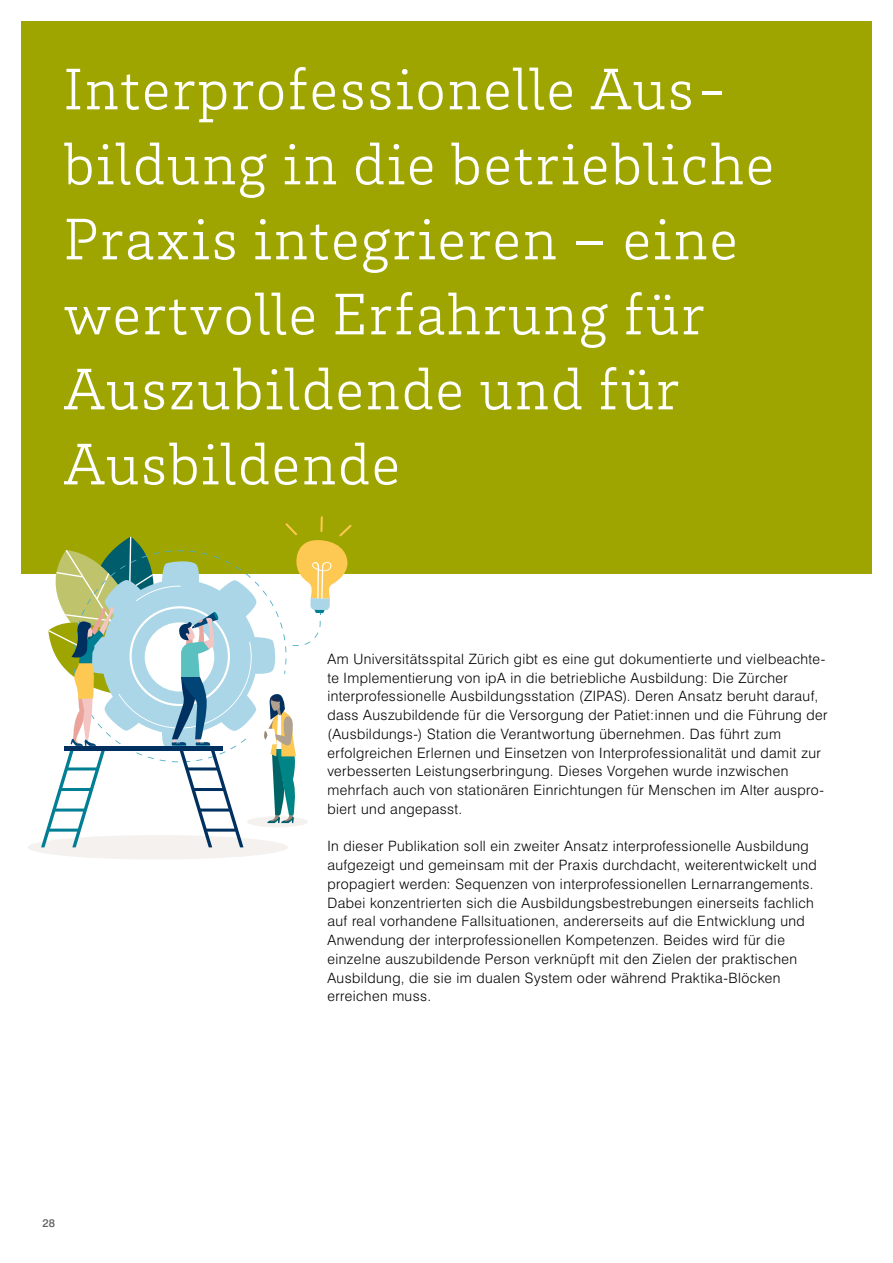
<style>
.page{position:relative;width:893px;height:1263px;background:#fff}
.page>*{position:absolute;margin:0;border:0;box-sizing:border-box;transform-origin:0 0}
.t1{font:300 60px/75px "Brix Slab";letter-spacing:.03em;color:#fff}
.t2{font:300 14.25px/18.8px "Swiss 721 BT";letter-spacing:.03em;color:#000}
.t3{font:500 11.25px "Swiss 721 BT";color:#626463}
</style>
<div class="page">
<div style="left:21px;top:21px;width:851px;height:553px;background:#9fa500"></div>
<div style="left:28px;top:835px;width:260px;height:24px;background:#f4f1ef;border-radius:50%"></div>
<hr style="left:320px;top:516px;width:3px;height:16px;background:#fdc952">
<svg style="left:41px;top:523px;width:311px;height:324px"></svg>
<h1 class="t1" style="left:64px;top:49px;width:712px">Interprofessionelle Aus&shy;bildung in die betriebliche<br>Praxis integrieren – eine wertvolle Erfahrung für<br>Auszubildende und für<br>Ausbildende</h1>
<p class="t2" style="left:327px;top:649px;width:502px">Am Universitätsspital Zürich gibt es eine gut dokumentierte und vielbeachte&shy;te Implementierung von ipA in die betriebliche Ausbildung: Die Zürcher interprofessionelle Ausbildungsstation (ZIPAS). Deren Ansatz beruht darauf, dass Auszubildende für die Versorgung der Patiet:innen und die Führung der (Ausbildungs-) Station die Verantwortung übernehmen. Das führt zum erfolgreichen Erlernen und Einsetzen von Interprofessionalität und damit zur verbesserten Leistungserbringung. Dieses Vorgehen wurde inzwischen mehrfach auch von stationären Einrichtungen für Menschen im Alter auspro&shy;biert und angepasst.</p>
<p class="t2" style="left:327px;top:837px;width:491px">In dieser Publikation soll ein zweiter Ansatz interprofessionelle Ausbildung aufgezeigt und gemeinsam mit der Praxis durchdacht, weiterentwickelt und propagiert werden: Sequenzen von interprofessionellen Lernarrangements.<br>Dabei konzentrierten sich die Ausbildungsbestrebungen einerseits fachlich auf real vorhandene Fallsituationen, andererseits auf die Entwicklung und Anwendung der interprofessionellen Kompetenzen. Beides wird für die einzelne auszubildende Person verknüpft mit den Zielen der praktischen Ausbildung, die sie im dualen System oder während Praktika-Blöcken erreichen muss.</p>
<p class="t3" style="left:43px;top:1216px;width:14px">28</p>
</div>
